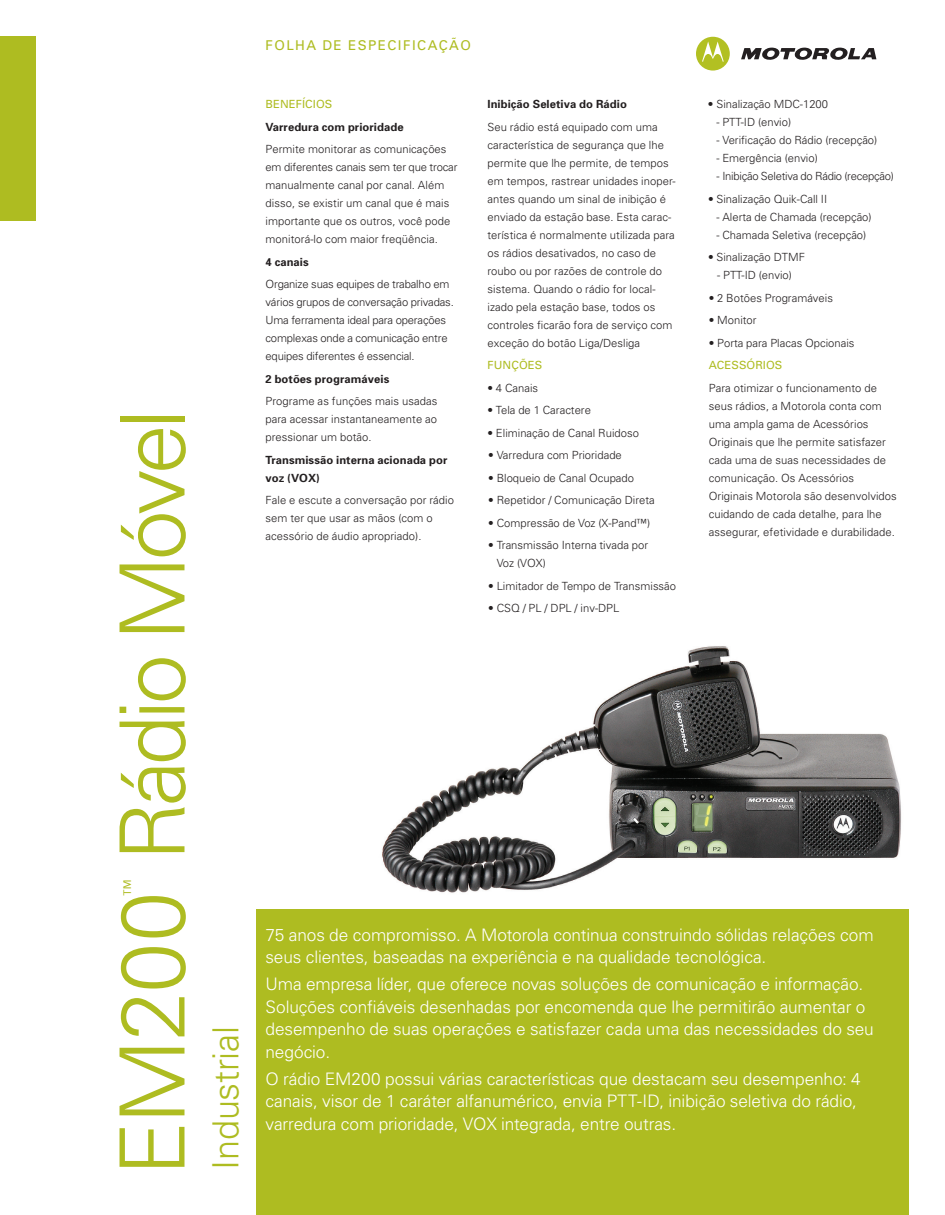
<style>
.page{position:relative;width:945px;height:1215px;background:#fff}
.page>*{position:absolute;margin:0;border:0;box-sizing:border-box;transform-origin:0 0}
.t1{font:300 90px "Univers";letter-spacing:-.05em;color:#aebc21}
.t2{font:300 36px "Univers";letter-spacing:-.01em;color:#aebc21}
.t3{font:300 18px "Univers";color:#aebc21}
.t4{font:300 17.25px/22.5px "Univers";letter-spacing:-.005em;color:#fff}
.t5{font:13.5px "Univers";letter-spacing:.105em;color:#aebc21}
.t6{font:300 11.25px/18px "Univers";letter-spacing:.005em;color:#231f20}
.t7{font:300 11.25px/18px "Univers";letter-spacing:-.015em;color:#231f20}
.t8{font:700 11.25px/18px "Univers";letter-spacing:.005em;color:#231f20}
.t9{font:300 11.25px "Univers";letter-spacing:-.025em;color:#231f20}
.t10{font:11.25px "Univers";letter-spacing:.005em;color:#aebc21}
</style>
<div class="page">
<img style="left:382px;top:646px;width:519px;height:247px">
<svg style="left:696px;top:37px;width:34px;height:34px"></svg>
<svg style="left:741px;top:48px;width:135px;height:12px"></svg>
<div style="left:256px;top:909px;width:653px;height:306px;background:#aebc21"></div>
<div style="left:0;top:36px;width:36px;height:184px;background:#aebc21"></div>
<h1 class="t1" style="left:98px;top:1176px;width:769px;rotate:-90deg">EM200 Rádio Móvel</h1>
<h3 class="t3" style="left:119px;top:896px;width:18px;rotate:-90deg">™</h3>
<p class="t5" style="left:266px;top:36px;width:207px">FOLHA DE ESPECIFICAÇÃO</p>
<p class="t10" style="left:266px;top:97px;width:68px">BENEFÍCIOS</p>
<p class="t8" style="left:266px;top:117px;width:140px">Varredura com prioridade</p>
<p class="t6" style="left:266px;top:140px;width:193px">Permite monitorar as comunicações em diferentes canais sem ter que trocar manualmente canal por canal. Além disso, se existir um canal que é mais importante que os outros, você pode monitorá-lo com maior freqüência.</p>
<p class="t8" style="left:266px;top:252px;width:45px">4 canais</p>
<p class="t7" style="left:266px;top:275px;width:190px">Organize suas equipes de trabalho em vários grupos de conversação privadas.<br>Uma ferramenta ideal para operações complexas onde a comunicação entre equipes diferentes é essencial.</p>
<p class="t8" style="left:266px;top:369px;width:125px">2 botões programáveis</p>
<p class="t6" style="left:266px;top:392px;width:173px;text-align:justify">Programe as funções mais usadas para acessar instantaneamente ao pressionar um botão.</p>
<p class="t8" style="left:266px;top:450px;width:183px">Transmissão interna acionada por voz (VOX)</p>
<p class="t6" style="left:266px;top:491px;width:190px">Fale e escute a conversação por rádio sem ter que usar as mãos (com o acessório de áudio apropriado).</p>
<p class="t8" style="left:488px;top:95px;width:141px">Inibição Seletiva do Rádio</p>
<p class="t6" style="left:488px;top:117px;width:190px">Seu rádio está equipado com uma característica de segurança que lhe permite que lhe permite, de tempos em tempos, rastrear unidades inoper&shy;antes quando um sinal de inibição é enviado da estação base. Esta carac&shy;terística é normalmente utilizada para os rádios desativados, no caso de roubo ou por razões de controle do sistema. Quando o rádio for local&shy;izado pela estação base, todos os controles ficarão fora de serviço com exceção do botão Liga/Desliga</p>
<p class="t10" style="left:488px;top:358px;width:48px">FUNÇÕES</p>
<p class="t6" style="left:488px;top:378px;width:52px">• 4 Canais</p>
<p class="t6" style="left:488px;top:401px;width:105px">• Tela de 1 Caractere</p>
<p class="t6" style="left:488px;top:423px;width:153px">• Eliminação de Canal Ruidoso</p>
<p class="t6" style="left:488px;top:446px;width:135px">• Varredura com Prioridade</p>
<p class="t6" style="left:488px;top:468px;width:147px">• Bloqueio de Canal Ocupado</p>
<p class="t6" style="left:488px;top:491px;width:168px">• Repetidor / Comunicação Direta</p>
<p class="t6" style="left:488px;top:513px;width:164px">• Compressão de Voz (X-Pand™)</p>
<p class="t6" style="left:497px;top:536px;width:153px;text-indent:-8px">• Transmissão Interna tivada por<br>Voz (VOX)</p>
<p class="t6" style="left:488px;top:576px;width:189px">• Limitador de Tempo de Transmissão</p>
<p class="t6" style="left:488px;top:599px;width:133px">• CSQ / PL / DPL / inv-DPL</p>
<p class="t6" style="left:708px;top:95px;width:122px">• Sinalização MDC-1200</p>
<p class="t6" style="left:716px;top:113px;width:76px">- PTT-ID (envio)</p>
<p class="t6" style="left:716px;top:131px;width:162px">- Verificação do Rádio (recepção)</p>
<p class="t6" style="left:716px;top:149px;width:103px">- Emergência (envio)</p>
<p class="t9" style="left:716px;top:169px;width:179px">- Inibição Seletiva do Rádio (recepção)</p>
<p class="t6" style="left:708px;top:189px;width:121px">• Sinalização Quik-Call II</p>
<p class="t6" style="left:716px;top:207px;width:157px">- Alerta de Chamada (recepção)</p>
<p class="t6" style="left:716px;top:225px;width:151px">- Chamada Seletiva (recepção)</p>
<p class="t6" style="left:708px;top:248px;width:98px">• Sinalização DTMF</p>
<p class="t6" style="left:717px;top:266px;width:76px">- PTT-ID (envio)</p>
<p class="t6" style="left:709px;top:288px;width:126px">• 2 Botões Programáveis</p>
<p class="t6" style="left:709px;top:311px;width:49px">• Monitor</p>
<p class="t6" style="left:709px;top:333px;width:147px">• Porta para Placas Opcionais</p>
<p class="t10" style="left:709px;top:358px;width:75px">ACESSÓRIOS</p>
<p class="t6" style="left:709px;top:378px;width:190px">Para otimizar o funcionamento de seus rádios, a Motorola conta com uma ampla gama de Acessórios Originais que lhe permite satisfazer cada uma de suas necessidades de comunicação. Os Acessórios Originais Motorola são desenvolvidos cuidando de cada detalhe, para lhe assegurar, efetividade e durabilidade.</p>
<h2 class="t2" style="left:204px;top:1170px;width:145px;rotate:-90deg">Industrial</h2>
<h3 class="t4" style="left:266px;top:923px;width:610px">75 anos de compromisso. A Motorola continua construindo sólidas relações com seus clientes, baseadas na experiência e na qualidade tecnológica.</h3>
<p class="t4" style="left:266px;top:972px;width:610px">Uma empresa líder, que oferece novas soluções de comunicação e informação.<br>Soluções confiáveis desenhadas por encomenda que lhe permitirão aumentar o desempenho de suas operações e satisfazer cada uma das necessidades do seu negócio.</p>
<h3 class="t4" style="left:266px;top:1067px;width:597px">O rádio EM200 possui várias características que destacam seu desempenho: 4 canais, visor de 1 caráter alfanumérico, envia PTT-ID, inibição seletiva do rádio, varredura com prioridade, VOX integrada, entre outras.</h3>
</div>
